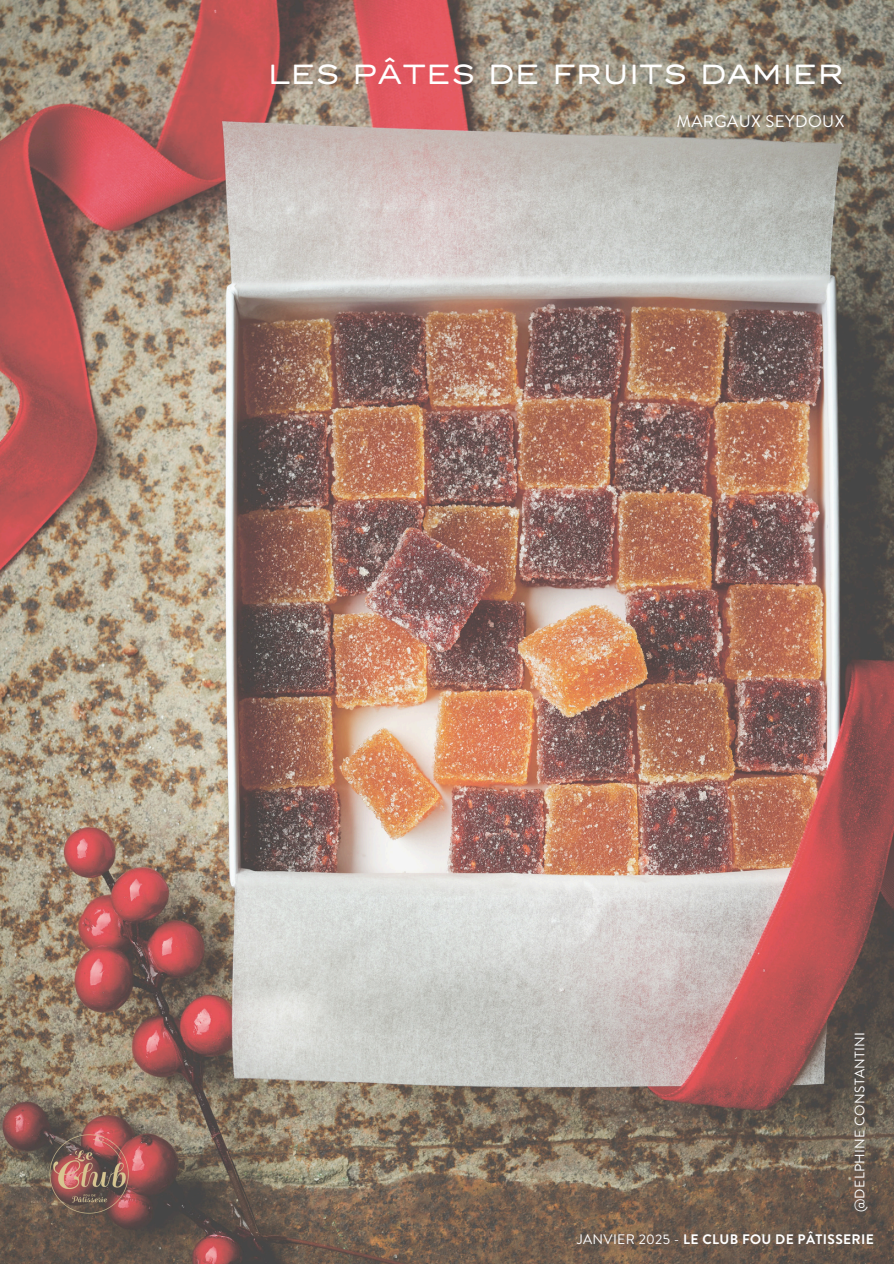
<style>
.page{position:relative;width:894px;height:1264px;background:#fff}
.page>*{position:absolute;margin:0;border:0;box-sizing:border-box;transform-origin:0 0}
.t1{font:27px "Trio Grotesk";color:#fff}
.t2{font:16.8px "Brandon Grotesque";letter-spacing:.025em;color:#fff}
.t3{font:700 13.8px "Brandon Grotesque";letter-spacing:.025em;color:#fff}
.t4{font:13.8px "Brandon Grotesque";letter-spacing:.025em;color:#fff}
.s1{font-weight:400}
</style>
<div class="page">
<img style="left:0;top:0;width:893px;height:1263px">
<img style="left:45px;top:1129px;width:89px;height:89px">
<p class="t1" style="left:268px;top:62px;width:578px">LES PÂTES DE FRUITS DAMIER</p>
<h1 class="t2" style="left:676px;top:109px;width:169px">MARGAUX SEYDOUX</h1>
<p class="t4" style="left:849px;top:1212px;width:182px;rotate:-90deg">@DELPHINE CONSTANTINI</p>
<h2 class="t3" style="left:577px;top:1229px;width:298px"><span class="s1">JANVIER 2025 -</span> LE CLUB FOU DE PÂTISSERIE</h2>
</div>
